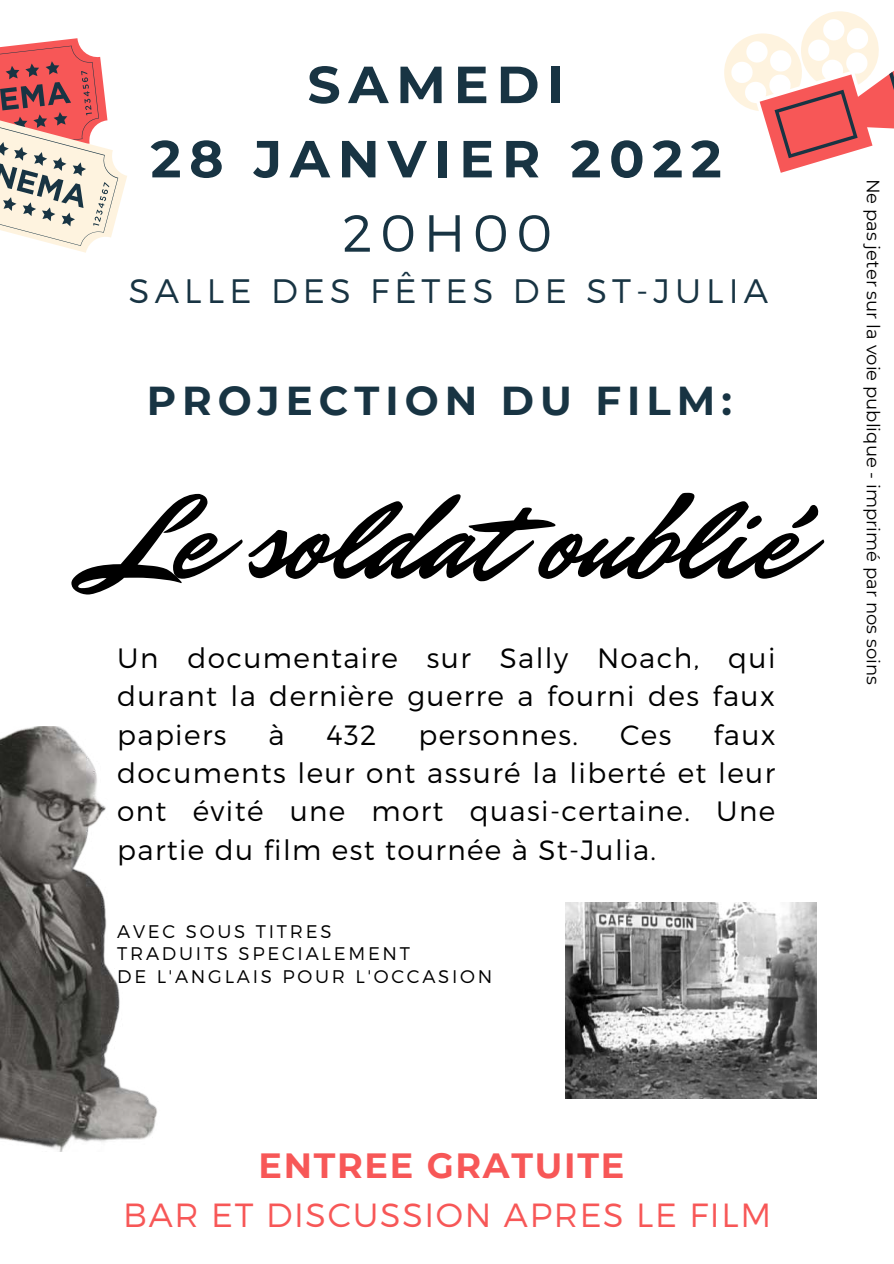
<style>
.page{position:relative;width:894px;height:1264px;background:#fff}
.page>*{position:absolute;margin:0;border:0;box-sizing:border-box;transform-origin:0 0}
.t1{font:122.85px "Mr Dafoe";color:#000}
.t2{font:700 52.05px/74.2px "Montserrat";letter-spacing:.15em;color:#183443;text-align:center}
.t3{font:300 52.05px "Montserrat";letter-spacing:.15em;color:#183443}
.t4{font:700 40.35px "Montserrat";letter-spacing:.15em;color:#183443}
.t5{font:700 34.95px "Montserrat";letter-spacing:.05em;color:#f75757}
.t6{font:300 33.9px "Montserrat";letter-spacing:.15em;color:#183443}
.t7{font:300 33.45px "Montserrat";letter-spacing:.05em;color:#f75757}
.t8{font:300 27.9px/38.2px "Montserrat";letter-spacing:.05em;color:#000;text-align:justify}
.t9{font:300 18.3px/22.5px "Montserrat";letter-spacing:.15em;color:#000}
.t10{font:18px "Montserrat";color:#000}
</style>
<div class="page">
<svg style="left:724px;top:11px;width:169px;height:162px"></svg>
<svg style="left:0;top:38px;width:127px;height:215px"></svg>
<img style="left:0;top:726px;width:157px;height:425px">
<img style="left:565px;top:902px;width:250px;height:196px">
<h2 class="t2" style="left:151px;top:47px;width:572px">SAMEDI<br>28 JANVIER 2022</h2>
<h2 class="t3" style="left:342px;top:199px;width:211px">20H00</h2>
<p class="t6" style="left:129px;top:269px;width:640px">SALLE DES FÊTES DE ST-JULIA</p>
<h3 class="t4" style="left:147px;top:375px;width:586px">PROJECTION DU FILM:</h3>
<h1 class="t1" style="left:97px;top:456px;width:700px">Le soldat oublié</h1>
<p class="t8" style="left:117px;top:637px;width:659px">Un documentaire sur Sally Noach, qui durant la dernière guerre a fourni des faux papiers</p>
<p class="t8" style="left:268px;top:714px;width:18px">à</p>
<p class="t8" style="left:326px;top:714px;width:51px">432</p>
<p class="t8" style="left:418px;top:714px;width:161px">personnes.</p>
<p class="t8" style="left:620px;top:714px;width:53px">Ces</p>
<p class="t8" style="left:117px;top:714px;width:659px;text-indent:596px">faux documents leur ont assuré la liberté et leur ont évité une mort quasi-certaine. Une partie du film est tournée à St-Julia.</p>
<p class="t9" style="left:117px;top:919px;width:376px">AVEC SOUS TITRES<br>TRADUITS SPECIALEMENT<br>DE L'ANGLAIS POUR L'OCCASION</p>
<p class="t10" style="left:884px;top:179px;width:507px;rotate:90deg">Ne pas jeter sur la voie publique - imprimé par nos soins</p>
<p class="t5" style="left:258px;top:1144px;width:367px">ENTREE GRATUITE</p>
<p class="t7" style="left:123px;top:1192px;width:649px">BAR ET DISCUSSION APRES LE FILM</p>
</div>
